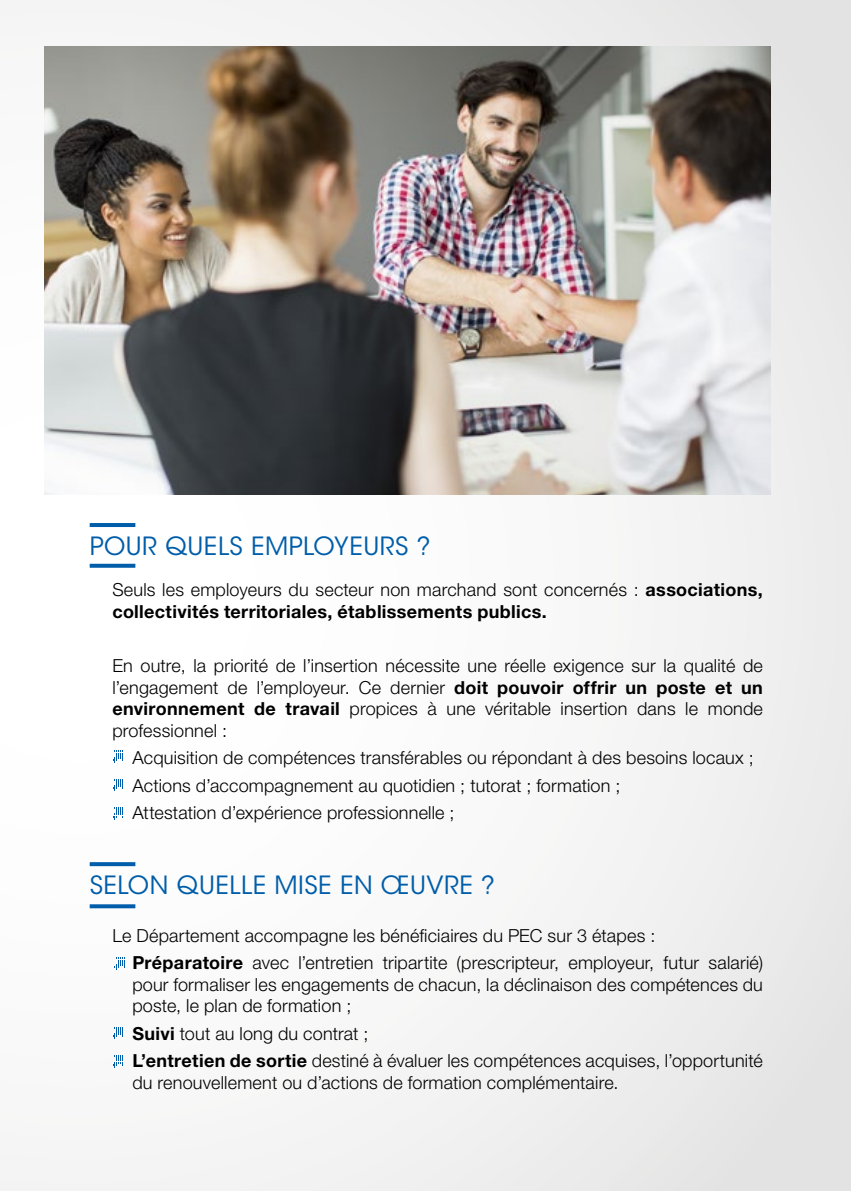
<style>
.page{position:relative;width:851px;height:1191px;background:#fff}
.page>*{position:absolute;margin:0;border:0;box-sizing:border-box;transform-origin:0 0}
.t1{font:25px "ITC Avant Garde Std";letter-spacing:.02em;color:#005da9}
.t2{font:300 18px/21.6px "Helvetica Neue LT Std";letter-spacing:.01em;color:#000}
.t3{font:700 18px/21.6px "Helvetica Neue LT Std";letter-spacing:.02em;color:#000}
.s1{font-weight:300}
.s2{font-weight:700}
</style>
<div class="page">
<div style="left:0;top:0;width:850px;height:1191px;background:linear-gradient(to right,#fff,#ebebeb)"></div>
<img style="left:44px;top:46px;width:726px;height:449px">
<hr style="left:90px;top:523px;width:45px;height:4px;background:#005da9">
<svg style="left:90px;top:564px;width:45px;height:4px"></svg>
<svg style="left:90px;top:862px;width:45px;height:4px"></svg>
<svg style="left:90px;top:904px;width:45px;height:4px"></svg>
<svg style="left:114px;top:958px;width:11px;height:11px"></svg>
<svg style="left:112px;top:1027px;width:11px;height:12px"></svg>
<svg style="left:112px;top:751px;width:11px;height:11px"></svg>
<svg style="left:112px;top:779px;width:11px;height:12px"></svg>
<svg style="left:112px;top:807px;width:11px;height:12px"></svg>
<svg style="left:112px;top:1055px;width:11px;height:12px"></svg>
<h1 class="t1" style="left:90px;top:531px;width:342px">POUR QUELS EMPLOYEURS ?</h1>
<p class="t3" style="left:112px;top:578px;width:652px"><span class="s1">Seuls les employeurs du secteur non marchand sont concernés :</span> associations, collectivités territoriales, établissements publics.</p>
<p class="t2" style="left:112px;top:654px;width:652px;text-align:justify">En outre, la priorité de l’insertion nécessite une réelle exigence sur la qualité de l’engagement de l’employeur. Ce dernier <span class="s2">doit pouvoir offrir un poste et un environnement de travail</span> propices à une véritable insertion dans le monde professionnel :</p>
<p class="t2" style="left:132px;top:744px;width:622px;line-height:27.2px">Acquisition de compétences transférables ou répondant à des besoins locaux ;<br>Actions d’accompagnement au quotidien ; tutorat ; formation ;<br>Attestation d’expérience professionnelle ;</p>
<h1 class="t1" style="left:90px;top:870px;width:406px">SELON QUELLE MISE EN ŒUVRE ?</h1>
<p class="t2" style="left:132px;top:921px;width:632px;line-height:27.2px;text-indent:-20px">Le Département accompagne les bénéficiaires du PEC sur 3 étapes :<br><span class="s2">Préparatoire</span> avec l’entretien tripartite (prescripteur, employeur, futur salarié)</p>
<p class="t2" style="left:132px;top:973px;width:632px">pour formaliser les engagements de chacun, la déclinaison des compétences du poste, le plan de formation ;</p>
<p class="t2" style="left:132px;top:1019px;width:632px;line-height:27.2px"><span class="s2">Suivi</span> tout au long du contrat ;<br><span class="s2">L’entretien de sortie</span> destiné à évaluer les compétences acquises, l’opportunité</p>
<p class="t2" style="left:132px;top:1071px;width:487px">du renouvellement ou d’actions de formation complémentaire.</p>
</div>
